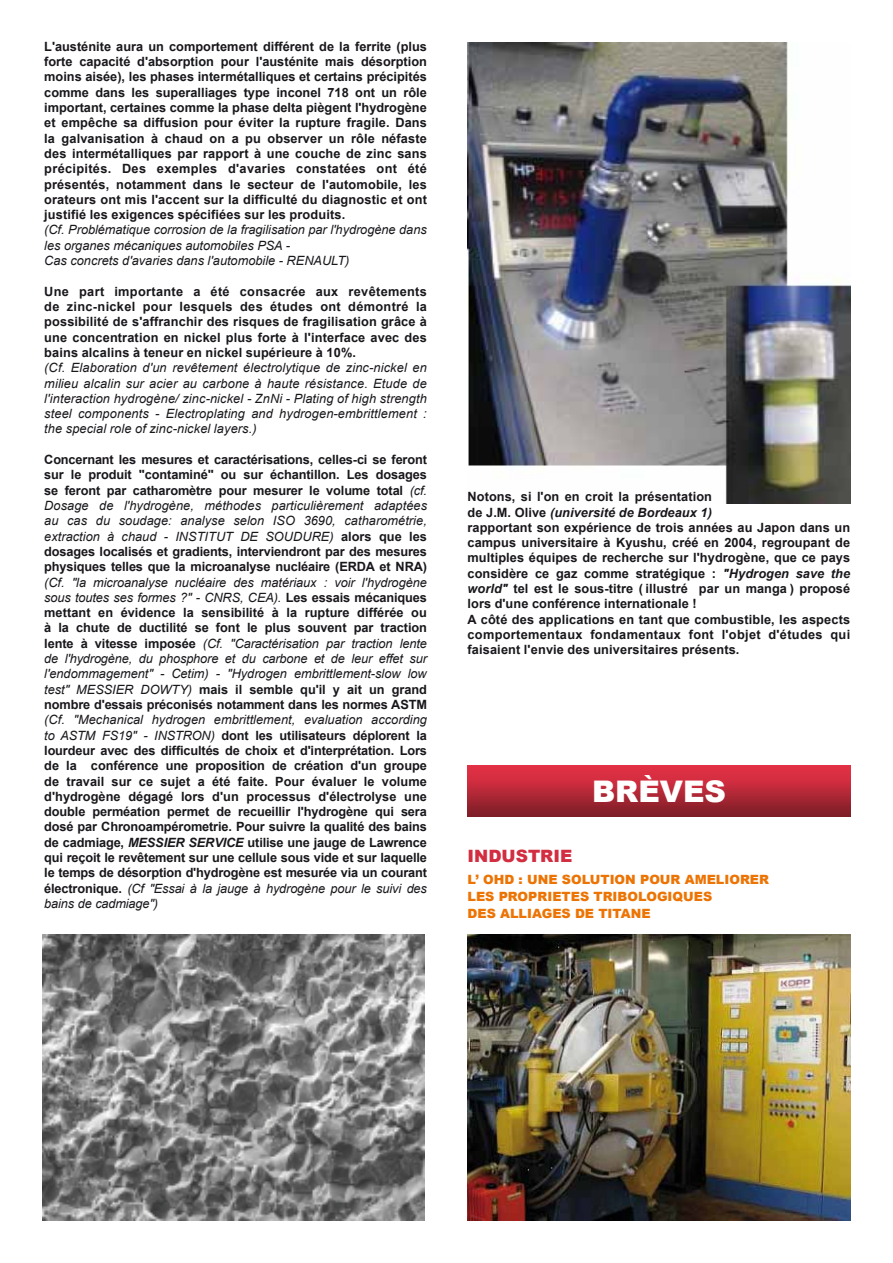
<style>
.page{position:relative;width:893px;height:1263px;background:#fff}
.page>*{position:absolute;margin:0;border:0;box-sizing:border-box;transform-origin:0 0}
.t1{font:900 29.7px "Arial";color:#fff}
.t2{font:900 16.95px "Arial";color:#d22d40}
.t3{font:700 12.75px/15.3px "Arial";letter-spacing:.005em;color:#1a171c}
.t4{font:italic 12.75px/15.3px "Arial";letter-spacing:.01em;color:#1a171c}
.t5{font:900 12.75px/17px "Arial";color:#ec7404}
.s1{font-weight:400;font-style:italic}
.s2{font-weight:700;font-style:normal}
.s3{font-style:italic}
</style>
<div class="page">
<div style="left:468px;top:765px;width:382px;height:51px;background:linear-gradient(to bottom,#ef3348,#7f1f27)"></div>
<img style="left:43px;top:935px;width:382px;height:285px">
<img style="left:467px;top:42px;width:384px;height:462px">
<img style="left:468px;top:935px;width:382px;height:285px">
<p class="t3" style="left:44px;top:39px;width:384px">L'austénite aura un comportement différent de la ferrite (plus forte capacité d'absorption pour l'austénite mais désorption moins aisée), les phases intermétalliques et certains précipités comme dans les superalliages type inconel 718 ont un rôle important, certaines comme la phase delta piègent l'hydrogène et empêche sa diffusion pour éviter la rupture fragile. Dans la galvanisation à chaud on a pu observer un rôle néfaste des intermétalliques par rapport à une couche de zinc sans précipités. Des exemples d'avaries constatées ont été présentés, notamment dans le secteur de l'automobile, les orateurs ont mis l'accent sur la difficulté du diagnostic et ont justifié les exigences spécifiées sur les produits.<br><span class="s1">(Cf. Problématique corrosion de la fragilisation par l'hydrogène dans les organes mécaniques automobiles PSA -<br>Cas concrets d'avaries dans l'automobile - RENAULT)</span></p>
<p class="t4" style="left:44px;top:284px;width:384px"><span class="s2">Une part importante a été consacrée aux revêtements de zinc-nickel pour lesquels des études ont démontré la possibilité de s'affranchir des risques de fragilisation grâce à une concentration en nickel plus forte à l'interface avec des bains alcalins à teneur en nickel supérieure à 10%.<br></span>(Cf. Elaboration d'un revêtement électrolytique de zinc-nickel en milieu alcalin sur acier au carbone à haute résistance. Etude de l'interaction hydrogène/ zinc-nickel - ZnNi - Plating of high strength steel components - Electroplating and hydrogen-embrittlement : the special role of zinc-nickel layers.)</p>
<p class="t3" style="left:44px;top:452px;width:384px;text-align:justify">Concernant les mesures et caractérisations, celles-ci se feront sur le produit "contaminé" ou sur échantillon. Les dosages se feront par catharomètre pour mesurer le volume total <span class="s1">(cf.<br>Dosage de l'hydrogène, méthodes particulièrement adaptées au cas du soudage: analyse selon ISO 3690, catharométrie, extraction à chaud - INSTITUT DE SOUDURE)</span> alors que les dosages localisés et gradients, interviendront par des mesures physiques telles que la microanalyse nucléaire (ERDA et NRA) <span class="s1">(Cf. "la microanalyse nucléaire des matériaux : voir l'hydrogène sous toutes ses formes ?" - CNRS, CEA).</span> Les essais mécaniques mettant en évidence la sensibilité à la rupture différée ou à la chute de ductilité se font le plus souvent par traction lente à vitesse imposée <span class="s1">(Cf. "Caractérisation par traction lente de l'hydrogène, du phosphore et du carbone et de leur effet sur l'endommagement" - Cetim) - "Hydrogen embrittlement-slow low test" MESSIER DOWTY)</span> mais il semble qu'il y ait un grand nombre d'essais préconisés notamment dans les normes ASTM <span class="s1">(Cf. "Mechanical hydrogen embrittlement, evaluation according to ASTM FS19" - INSTRON)</span> dont les utilisateurs déplorent la lourdeur avec des difficultés de choix et d'interprétation. Lors de la conférence une proposition de création d'un groupe de travail sur ce sujet a été faite. Pour évaluer le volume d'hydrogène dégagé lors d'un processus d'électrolyse une double perméation permet de recueillir l'hydrogène qui sera dosé par Chronoampérometrie. Pour suivre la qualité des bains de cadmiage, <span class="s3">MESSIER SERVICE</span> utilise une jauge de Lawrence qui reçoit le revêtement sur une cellule sous vide et sur laquelle le temps de désorption d'hydrogène est mesurée via un courant électronique. <span class="s1">(Cf "Essai à la jauge à hydrogène pour le suivi des bains de cadmiage")</span></p>
<p class="t3" style="left:468px;top:489px;width:384px">Notons, si l'on en croit la présentation<br>de J.M. Olive <span class="s3">(université de Bordeaux 1)<br></span>rapportant son expérience de trois années au Japon dans un campus universitaire à Kyushu, créé en 2004, regroupant de multiples équipes de recherche sur l'hydrogène, que ce pays considère ce gaz comme stratégique : <span class="s3">"Hydrogen save the world"</span> tel est le sous-titre ( illustré par un manga ) proposé lors d'une conférence internationale !<br>A côté des applications en tant que combustible, les aspects comportementaux fondamentaux font l'objet d'études qui faisaient l'envie des universitaires présents.</p>
<p class="t1" style="left:592px;top:770px;width:135px">BRÈVES</p>
<p class="t2" style="left:468px;top:844px;width:106px">INDUSTRIE</p>
<p class="t5" style="left:468px;top:870px;width:303px">L’ OHD : UNE SOLUTION POUR AMELIORER<br>LES PROPRIETES TRIBOLOGIQUES<br>DES ALLIAGES DE TITANE</p>
</div>
